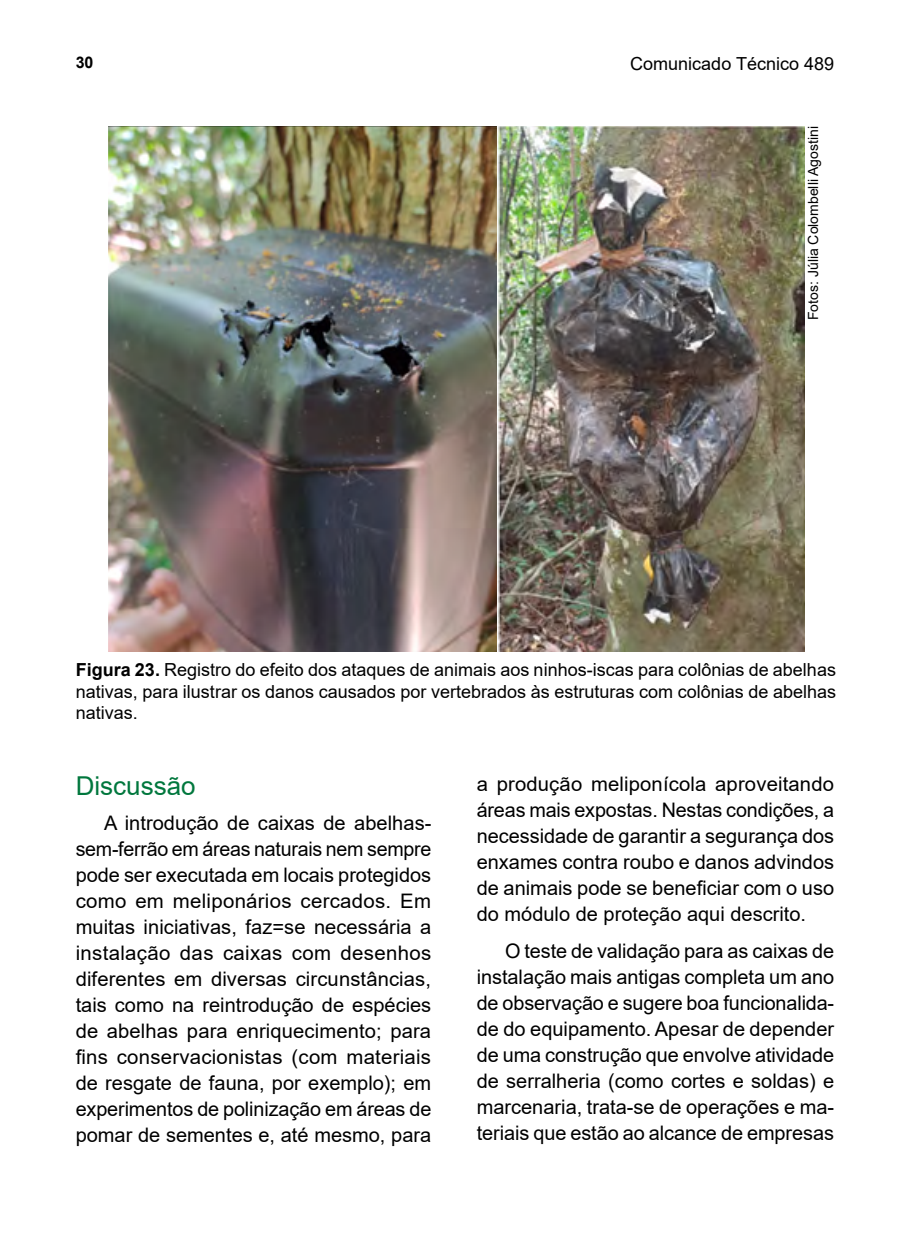
<style>
.page{position:relative;width:908px;height:1248px;background:#fff}
.page>*{position:absolute;margin:0;border:0;box-sizing:border-box;transform-origin:0 0}
.TITULO_2{font:26px "Arial";color:#00773d}
.MIOLO{font:20px/26px "Arial";color:#000;text-align:justify}
.FIGURA_LEGENDA{font:18px/21.6px "Arial";color:#000;text-align:justify}
.t1{font:700 16px "Arial";color:#000}
.CREDITO_FOTO{font:14px "Arial";color:#000}
.s1{font-weight:700}
</style>
<div class="page">
<img style="left:109px;top:126px;width:694px;height:525px">
<p class="t1" style="left:76px;top:51px;width:19px">30</p>
<p class="FIGURA_LEGENDA" style="left:630px;top:53px;width:205px">Comunicado Técnico 489</p>
<p class="CREDITO_FOTO" style="left:803px;top:320px;width:195px;rotate:-90deg">Fotos: Júlia Colombelli Agostini</p>
<p class="FIGURA_LEGENDA" style="left:76px;top:659px;width:761px"><span class="s1">Figura 23.</span> Registro do efeito dos ataques de animais aos ninhos-iscas para colônias de abelhas nativas, para ilustrar os danos causados por vertebrados às estruturas com colônias de abelhas nativas.</p>
<p class="TITULO_2" style="left:76px;top:768px;width:121px">Discussão</p>
<p class="MIOLO" style="left:76px;top:809px;width:357px;text-indent:28px">A introdução de caixas de abelhas&shy;sem-ferrão em áreas naturais nem sempre pode ser executada em locais protegidos como em meliponários cercados. Em muitas iniciativas, faz=se necessária a instalação das caixas com desenhos diferentes em diversas circunstâncias, tais como na reintrodução de espécies de abelhas para enriquecimento; para fins conservacionistas (com materiais de resgate de fauna, por exemplo); em experimentos de polinização em áreas de pomar de sementes e, até mesmo, para</p>
<p class="MIOLO" style="left:476px;top:770px;width:359px">a produção meliponícola aproveitando áreas mais expostas. Nestas condições, a necessidade de garantir a segurança dos enxames contra roubo e danos advindos de animais pode se beneficiar com o uso do módulo de proteção aqui descrito.</p>
<p class="MIOLO" style="left:476px;top:937px;width:359px;text-indent:28px">O teste de validação para as caixas de instalação mais antigas completa um ano de observação e sugere boa funcionalida&shy;de do equipamento. Apesar de depender de uma construção que envolve atividade de serralheria (como cortes e soldas) e marcenaria, trata-se de operações e ma&shy;teriais que estão ao alcance de empresas</p>
</div>
